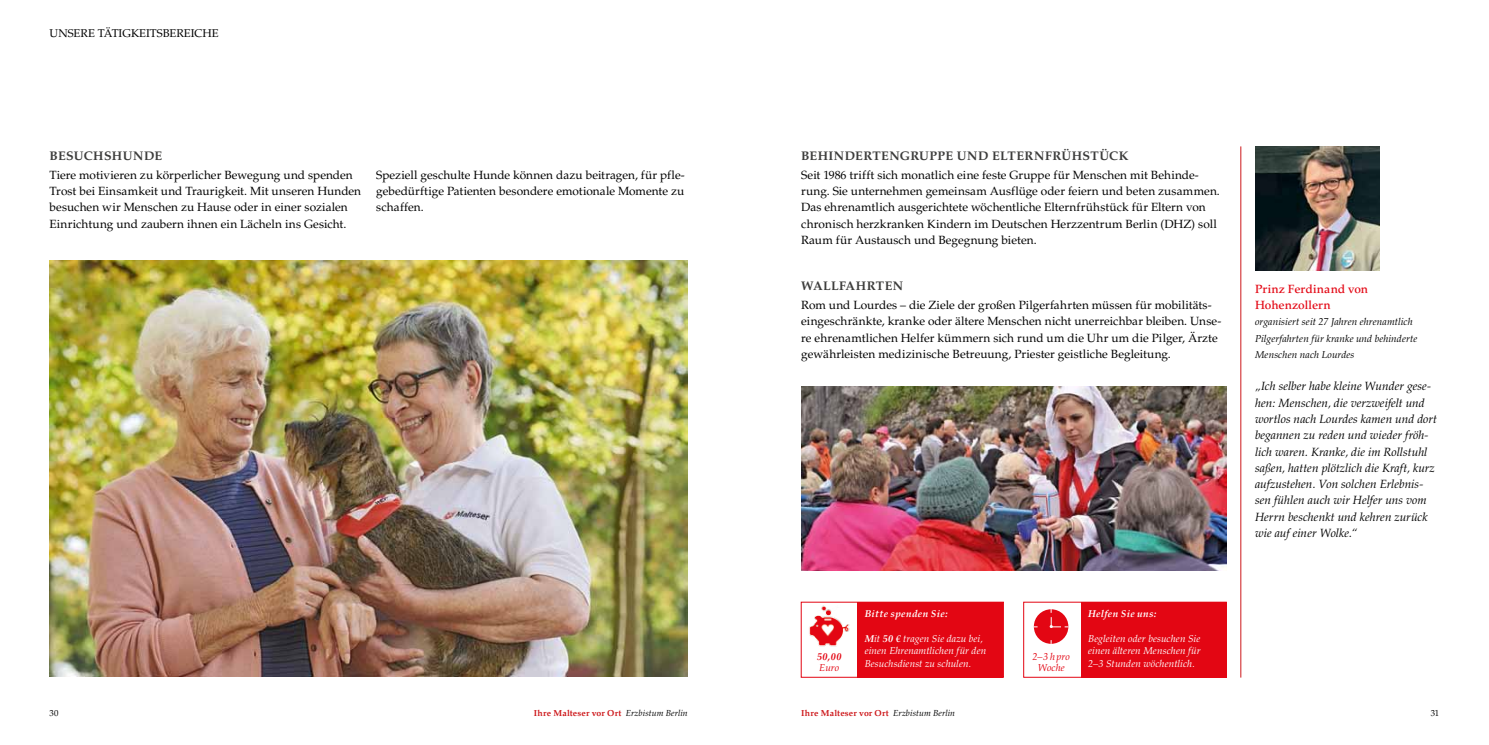
<style>
.page{position:relative;width:1489px;height:745px;background:#fff}
.page>*{position:absolute;margin:0;border:0;box-sizing:border-box;transform-origin:0 0}
.t1{font:700 12.5px "Palatino LT Std";letter-spacing:.03em;color:#3c3c3b}
.t2{font:11.88px/16.2px "Palatino LT Std";letter-spacing:.005em;color:#000}
.t3{font:italic 11.88px/16.2px "Palatino LT Std";letter-spacing:.005em;color:#000}
.t4{font:500 11.88px/16.2px "Palatino LT Std";letter-spacing:.005em;color:#e30613}
.t5{font:11.25px "Palatino LT Std";color:#000}
.t6{font:italic 10px/12.5px "Palatino LT Std";letter-spacing:.01em;color:#fff}
.t7{font:italic 10px/16.2px "Palatino LT Std";letter-spacing:.01em;color:#000}
.t8{font:italic 700 10px "Palatino LT Std";letter-spacing:.03em;color:#fff}
.t9{font:italic 10px/11.2px "Palatino LT Std";letter-spacing:.005em;color:#e30613;text-align:center}
.t10{font:italic 700 10px "Palatino LT Std";color:#e30613}
.t11{font:700 8.75px "Palatino LT Std";letter-spacing:.025em;color:#cd171a}
.t12{font:8.75px "Palatino LT Std";color:#000}
.s1{font-weight:400;font-style:italic;color:#000}
.s2{font-weight:700}
</style>
<div class="page">
<img style="left:50px;top:260px;width:637px;height:416px">
<hr style="left:1240px;top:146px;width:1px;height:531px;background:#cd171a">
<div style="left:800px;top:601px;width:203px;height:76px;border:1px solid #e30613"></div>
<div style="left:1023px;top:601px;width:203px;height:76px;border:1px solid #e30613"></div>
<div style="left:857px;top:601px;width:145px;height:75px;background:#e30613"></div>
<div style="left:1081px;top:601px;width:145px;height:75px;background:#e30613"></div>
<img style="left:809px;top:605px;width:41px;height:42px">
<div style="left:1033px;top:609px;width:35px;height:34px;background:#e30613;border-radius:50%"></div>
<svg style="left:1049px;top:609px;width:19px;height:18px"></svg>
<img style="left:1255px;top:146px;width:123px;height:124px">
<img style="left:801px;top:386px;width:425px;height:184px">
<p class="t5" style="left:50px;top:26px;width:171px">UNSERE TÄTIGKEITSBEREICHE</p>
<p class="t1" style="left:50px;top:148px;width:114px">BESUCHSHUNDE</p>
<p class="t2" style="left:50px;top:167px;width:313px">Tiere motivieren zu körperlicher Bewegung und spenden Trost bei Einsamkeit und Traurigkeit. Mit unseren Hunden besuchen wir Menschen zu Hause oder in einer sozialen Einrichtung und zaubern ihnen ein Lächeln ins Gesicht.</p>
<p class="t2" style="left:376px;top:167px;width:310px;text-align:justify">Speziell geschulte Hunde können dazu beitragen, für pfle&shy;gebedürftige Patienten besondere emotionale Momente zu schaffen.</p>
<p class="t12" style="left:50px;top:707px;width:10px">30</p>
<p class="t11" style="left:534px;top:707px;width:155px">Ihre Malteser vor Ort <span class="s1">Erzbistum Berlin</span></p>
<p class="t1" style="left:801px;top:148px;width:167px">BEHINDERTENGRUPPE und</p>
<p class="t1" style="left:992px;top:148px;width:138px">ELTERNFRÜHSTÜCK</p>
<p class="t2" style="left:801px;top:167px;width:420px">Seit 1986 trifft sich monatlich eine feste Gruppe für Menschen mit Behinde&shy;rung. Sie unternehmen gemeinsam Ausflüge oder feiern und beten zusammen.<br>Das ehrenamtlich ausgerichtete wöchentliche Elternfrühstück für Eltern von chronisch herzkranken Kindern im Deutschen Herzzentrum Berlin (DHZ) soll Raum für Austausch und Begegnung bieten.</p>
<p class="t1" style="left:801px;top:278px;width:104px">WALLFAHRTEN</p>
<p class="t2" style="left:801px;top:297px;width:421px">Rom und Lourdes – die Ziele der großen Pilgerfahrten müssen für mobilitäts&shy;eingeschränkte, kranke oder ältere Menschen nicht unerreichbar bleiben. Unse&shy;re ehrenamtlichen Helfer kümmern sich rund um die Uhr um die Pilger, Ärzte gewährleisten medizinische Betreuung, Priester geistliche Begleitung.</p>
<p class="t8" style="left:864px;top:607px;width:84px">Bitte spenden Sie:</p>
<p class="t6" style="left:864px;top:631px;width:123px"><span class="s2">M</span>it <span class="s2">50 €</span> tragen Sie dazu bei, einen Ehrenamtlichen für den<br>Besuchsdienst zu schulen.</p>
<p class="t10" style="left:817px;top:650px;width:26px">50,00</p>
<p class="t9" style="left:819px;top:661px;width:21px">Euro</p>
<p class="t9" style="left:1032px;top:650px;width:39px">2–3 hpro<br>Woche</p>
<p class="t8" style="left:1088px;top:607px;width:70px">Helfen Sie uns:</p>
<p class="t6" style="left:1088px;top:631px;width:114px;text-align:justify">Begleiten oder besuchen Sie einen älteren Menschen für 2–3 Stunden wöchentlich.</p>
<p class="t4" style="left:1254px;top:281px;width:115px">Prinz Ferdinand von<br>Hohenzollern</p>
<p class="t7" style="left:1254px;top:314px;width:164px">organisiert seit 27 Jahren ehrenamtlich<br>Pilgerfahrten für kranke und behinderte<br>Menschen nach Lourdes</p>
<p class="t3" style="left:1254px;top:378px;width:184px">„Ich selber habe kleine Wunder gese&shy;hen: Menschen, die verzweifelt und wortlos nach Lourdes kamen und dort begannen zu reden und wieder fröh&shy;lich waren. Kranke, die im Rollstuhl saßen, hatten plötzlich die Kraft, kurz aufzustehen. Von solchen Erlebnis&shy;sen fühlen auch wir Helfer uns vom Herrn beschenkt und kehren zurück wie auf einer Wolke.“</p>
<p class="t11" style="left:801px;top:707px;width:155px">Ihre Malteser vor Ort <span class="s1">Erzbistum Berlin</span></p>
<p class="t12" style="left:1430px;top:707px;width:10px">31</p>
</div>
